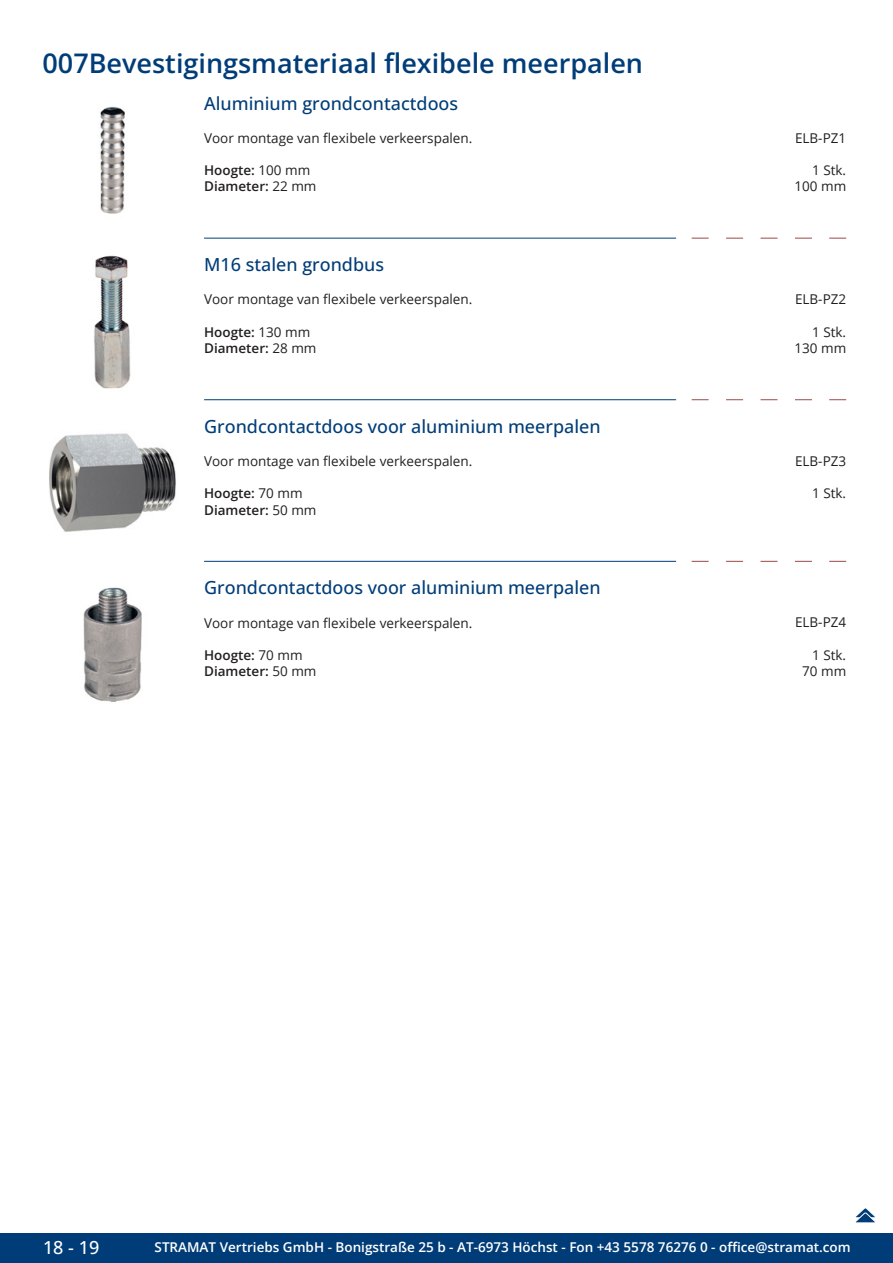
<style>
.page{position:relative;width:893px;height:1263px;background:#fff}
.page>*{position:absolute;margin:0;border:0;box-sizing:border-box;transform-origin:0 0}
.GruppeName{font:600 27px "Open Sans";color:#003d78}
.ArtikelName{font:500 18px "Open Sans";color:#003d78}
.t1{font:500 18px "Open Sans";color:#fff}
.Beschreibung{font:13.5px "Open Sans";color:#231f20}
.Beschreibung-2{font:600 13.5px/16.2px "Open Sans";color:#231f20}
.t2{font:600 13.5px "Open Sans";color:#fff}
.ArtikelNummer{font:13.5px "Open Sans";color:#231f20}
.s1{font-weight:400}
</style>
<div class="page">
<div style="left:0;top:1233px;width:893px;height:30px;background:#003d78"></div>
<img style="left:100px;top:106px;width:25px;height:108px">
<img style="left:94px;top:255px;width:37px;height:134px">
<svg style="left:692px;top:238px;width:17px;height:1px"></svg>
<svg style="left:726px;top:238px;width:17px;height:1px"></svg>
<svg style="left:760px;top:238px;width:17px;height:1px"></svg>
<svg style="left:795px;top:238px;width:17px;height:1px"></svg>
<svg style="left:829px;top:238px;width:17px;height:1px"></svg>
<hr style="left:204px;top:238px;width:472px;height:1px;background:#003d78">
<img style="left:49px;top:433px;width:127px;height:99px">
<svg style="left:692px;top:399px;width:17px;height:1px"></svg>
<svg style="left:726px;top:399px;width:17px;height:1px"></svg>
<svg style="left:760px;top:399px;width:17px;height:1px"></svg>
<svg style="left:795px;top:399px;width:17px;height:1px"></svg>
<svg style="left:829px;top:399px;width:17px;height:1px"></svg>
<hr style="left:204px;top:399px;width:472px;height:1px;background:#003d78">
<img style="left:83px;top:587px;width:59px;height:115px">
<svg style="left:692px;top:561px;width:17px;height:1px"></svg>
<svg style="left:726px;top:561px;width:17px;height:1px"></svg>
<svg style="left:760px;top:561px;width:17px;height:1px"></svg>
<svg style="left:795px;top:561px;width:17px;height:1px"></svg>
<svg style="left:829px;top:561px;width:17px;height:1px"></svg>
<hr style="left:204px;top:561px;width:472px;height:1px;background:#003d78">
<svg style="left:855px;top:1208px;width:21px;height:15px"></svg>
<p class="GruppeName" style="left:43px;top:44px;width:602px">007Bevestigingsmateriaal flexibele meerpalen</p>
<p class="ArtikelName" style="left:204px;top:91px;width:256px">Aluminium grondcontactdoos</p>
<p class="Beschreibung" style="left:204px;top:129px;width:270px">Voor montage van flexibele verkeerspalen.</p>
<p class="Beschreibung-2" style="left:204px;top:162px;width:114px">Hoogte: <span class="s1">100 mm<br></span>Diameter: <span class="s1">22 mm</span></p>
<p class="ArtikelName" style="left:204px;top:252px;width:181px">M16 stalen grondbus</p>
<p class="Beschreibung" style="left:204px;top:290px;width:270px">Voor montage van flexibele verkeerspalen.</p>
<p class="Beschreibung-2" style="left:204px;top:323px;width:114px">Hoogte: <span class="s1">130 mm<br></span>Diameter: <span class="s1">28 mm</span></p>
<p class="ArtikelName" style="left:204px;top:414px;width:398px">Grondcontactdoos voor aluminium meerpalen</p>
<p class="Beschreibung" style="left:204px;top:452px;width:270px">Voor montage van flexibele verkeerspalen.</p>
<p class="Beschreibung-2" style="left:204px;top:485px;width:114px">Hoogte: <span class="s1">70 mm<br></span>Diameter: <span class="s1">50 mm</span></p>
<p class="ArtikelName" style="left:204px;top:575px;width:398px">Grondcontactdoos voor aluminium meerpalen</p>
<p class="Beschreibung" style="left:204px;top:613px;width:270px">Voor montage van flexibele verkeerspalen.</p>
<p class="Beschreibung-2" style="left:204px;top:647px;width:114px">Hoogte: <span class="s1">70 mm<br></span>Diameter: <span class="s1">50 mm</span></p>
<p class="ArtikelNummer" style="left:795px;top:128px;width:53px">ELB-PZ1</p>
<p class="ArtikelNummer" style="left:812px;top:161px;width:36px">1 Stk.</p>
<p class="ArtikelNummer" style="left:794px;top:177px;width:53px">100 mm</p>
<p class="ArtikelNummer" style="left:795px;top:290px;width:53px">ELB-PZ2</p>
<p class="ArtikelNummer" style="left:812px;top:322px;width:36px">1 Stk.</p>
<p class="ArtikelNummer" style="left:794px;top:339px;width:53px">130 mm</p>
<p class="ArtikelNummer" style="left:795px;top:452px;width:53px">ELB-PZ3</p>
<p class="ArtikelNummer" style="left:812px;top:484px;width:36px">1 Stk.</p>
<p class="ArtikelNummer" style="left:795px;top:613px;width:53px">ELB-PZ4</p>
<p class="ArtikelNummer" style="left:812px;top:646px;width:36px">1 Stk.</p>
<p class="ArtikelNummer" style="left:802px;top:662px;width:46px">70 mm</p>
<h2 class="t1" style="left:43px;top:1234px;width:58px">18 - 19</h2>
<p class="t2" style="left:155px;top:1238px;width:698px">STRAMAT Vertriebs GmbH - Bonigstraße 25 b - AT-6973 Höchst - Fon +43 5578 76276 0 - office@stramat.com</p>
</div>
